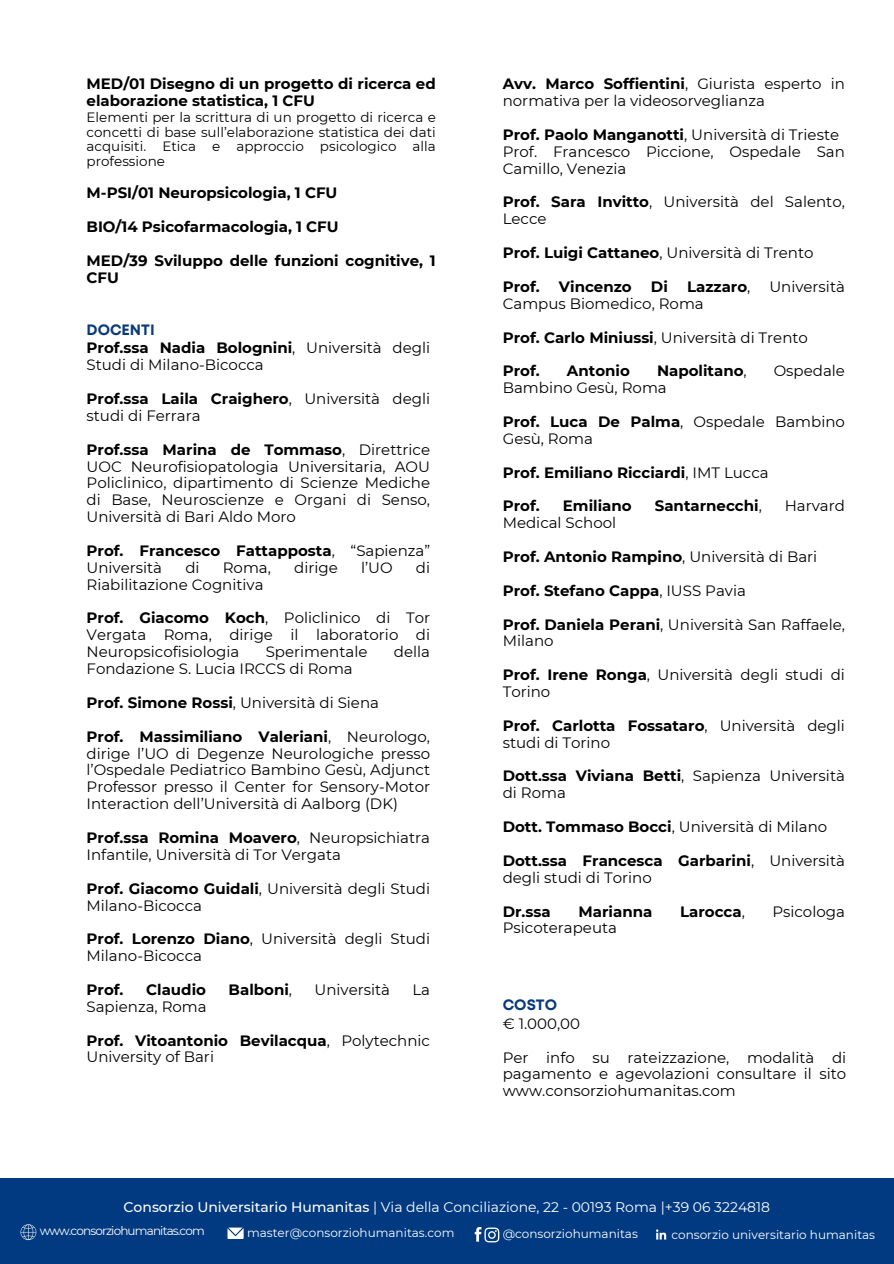
<style>
.page{position:relative;width:894px;height:1264px;background:#fff}
.page>*{position:absolute;margin:0;border:0;box-sizing:border-box;transform-origin:0 0}
.t1{font:15px/16.8px "Montserrat";color:#000}
.t2{font:700 15px/16.8px "Montserrat";color:#000}
.t3{font:700 15px "Mont";color:#093a7c}
.t4{font:13.95px "Montserrat";color:#fff}
.t5{font:13.5px/14.7px "Montserrat";color:#000;text-align:justify}
.t6{font:12px "Montserrat";color:#fff}
.t7{font:12px "Montserrat";letter-spacing:-.07em;color:#fff}
.s1{font-weight:700}
.s2{font-weight:400}
.s3{font-weight:500}
</style>
<div class="page">
<div style="left:0;top:1178px;width:893px;height:85px;background:#013a81"></div>
<svg style="left:21px;top:1224px;width:15px;height:15px"></svg>
<svg style="left:654px;top:1227px;width:14px;height:14px"></svg>
<svg style="left:655px;top:1229px;width:11px;height:10px"></svg>
<svg style="left:227px;top:1227px;width:16px;height:11px"></svg>
<svg style="left:474px;top:1227px;width:25px;height:15px"></svg>
<h3 class="t2" style="left:86px;top:75px;width:350px">MED/01 Disegno di un progetto di ricerca ed elaborazione statistica, 1 CFU</h3>
<h3 class="t5" style="left:86px;top:110px;width:350px">Elementi per la scrittura di un progetto di ricerca e concetti di base sull’elaborazione statistica dei dati acquisiti. Etica e approccio psicologico alla professione</h3>
<h3 class="t2" style="left:86px;top:185px;width:252px">M-PSI/01 Neuropsicologia, 1 CFU</h3>
<h3 class="t2" style="left:86px;top:218px;width:253px">BIO/14 Psicofarmacologia, 1 CFU</h3>
<h3 class="t2" style="left:86px;top:252px;width:350px">MED/39 Sviluppo delle funzioni cognitive, 1<br>CFU</h3>
<h3 class="t3" style="left:86px;top:324px;width:70px">DOCENTI</h3>
<h3 class="t1" style="left:86px;top:339px;width:345px"><span class="s1">Prof.ssa Nadia Bolognini</span>, Università degli<br>Studi di Milano-Bicocca</h3>
<h3 class="t1" style="left:86px;top:390px;width:345px"><span class="s1">Prof.ssa Laila Craighero</span>, Università degli studi di Ferrara</h3>
<h3 class="t1" style="left:86px;top:441px;width:345px;text-align:justify"><span class="s1">Prof.ssa Marina de Tommaso</span>, Direttrice UOC Neurofisiopatologia Universitaria, AOU Policlinico, dipartimento di Scienze Mediche di Base, Neuroscienze e Organi di Senso, Università di Bari Aldo Moro</h3>
<h3 class="t2" style="left:86px;top:542px;width:345px">Prof. Francesco Fattapposta<span class="s2">, “Sapienza”<br>Università</span></h3>
<h3 class="t1" style="left:185px;top:559px;width:16px">di</h3>
<h3 class="t1" style="left:223px;top:559px;width:50px">Roma,</h3>
<h3 class="t1" style="left:294px;top:559px;width:45px">dirige</h3>
<h3 class="t1" style="left:361px;top:559px;width:33px">l’UO</h3>
<h3 class="t1" style="left:416px;top:559px;width:16px">di</h3>
<h3 class="t1" style="left:86px;top:576px;width:178px">Riabilitazione Cognitiva</h3>
<h3 class="t1" style="left:86px;top:609px;width:345px;text-align:justify"><span class="s1">Prof. Giacomo Koch</span>, Policlinico di Tor Vergata Roma, dirige il laboratorio di Neuropsicofisiologia</h3>
<h3 class="t1" style="left:266px;top:643px;width:103px">Sperimentale</h3>
<h3 class="t1" style="left:394px;top:643px;width:38px">della</h3>
<h3 class="t1" style="left:86px;top:660px;width:267px">Fondazione S. Lucia IRCCS di Roma</h3>
<h3 class="t1" style="left:86px;top:694px;width:294px"><span class="s1">Prof. Simone Rossi</span>, Università di Siena</h3>
<h3 class="t1" style="left:86px;top:728px;width:345px;text-align:justify"><span class="s1">Prof. Massimiliano Valeriani</span>, Neurologo, dirige l’UO di Degenze Neurologiche presso l’Ospedale Pediatrico Bambino Gesù, Adjunct Professor presso il Center for Sensory-Motor Interaction dell’Università di Aalborg (DK)</h3>
<h3 class="t1" style="left:86px;top:829px;width:345px"><span class="s1">Prof.ssa Romina Moavero</span>, Neuropsichiatra<br>Infantile, Università di Tor Vergata</h3>
<h3 class="t1" style="left:86px;top:879px;width:345px"><span class="s1">Prof. Giacomo Guidali</span>, Università degli Studi<br>Milano-Bicocca</h3>
<h3 class="t1" style="left:86px;top:930px;width:345px"><span class="s1">Prof. Lorenzo Diano</span>, Università degli Studi<br>Milano-Bicocca</h3>
<h3 class="t2" style="left:86px;top:981px;width:38px">Prof.</h3>
<h3 class="t2" style="left:146px;top:981px;width:61px">Claudio</h3>
<h3 class="t2" style="left:228px;top:981px;width:65px">Balboni<span class="s2">,</span></h3>
<h3 class="t1" style="left:314px;top:981px;width:77px">Università</h3>
<h3 class="t1" style="left:412px;top:981px;width:19px">La</h3>
<h3 class="t1" style="left:86px;top:998px;width:122px">Sapienza, Roma</h3>
<h3 class="t1" style="left:86px;top:1031px;width:345px"><span class="s1">Prof. Vitoantonio Bevilacqua</span>, Polytechnic<br>University of Bari</h3>
<h3 class="t1" style="left:502px;top:75px;width:343px"><span class="s1">Avv. Marco Soffientini</span>, Giurista esperto in normativa per la videosorveglianza</h3>
<h3 class="t1" style="left:502px;top:126px;width:343px"><span class="s1">Prof. Paolo Manganotti</span>, Università di Trieste<br>Prof. Francesco Piccione, Ospedale San<br>Camillo, Venezia</h3>
<h3 class="t1" style="left:502px;top:194px;width:343px"><span class="s1">Prof. Sara Invitto</span>, Università del Salento,<br>Lecce</h3>
<h3 class="t1" style="left:502px;top:244px;width:312px"><span class="s1">Prof. Luigi Cattaneo</span>, Università di Trento</h3>
<h3 class="t2" style="left:502px;top:278px;width:38px">Prof.</h3>
<h3 class="t2" style="left:559px;top:278px;width:74px">Vincenzo</h3>
<h3 class="t2" style="left:650px;top:278px;width:18px">Di</h3>
<h3 class="t2" style="left:687px;top:278px;width:65px">Lazzaro<span class="s2">,</span></h3>
<h3 class="t1" style="left:769px;top:278px;width:77px">Università</h3>
<h3 class="t1" style="left:502px;top:295px;width:202px">Campus Biomedico, Roma</h3>
<h3 class="t1" style="left:502px;top:329px;width:306px"><span class="s1">Prof. Carlo Miniussi</span>, Università di Trento</h3>
<h3 class="t2" style="left:502px;top:362px;width:38px">Prof.</h3>
<h3 class="t2" style="left:566px;top:362px;width:64px">Antonio</h3>
<h3 class="t2" style="left:656px;top:362px;width:91px">Napolitano<span class="s2">,</span></h3>
<h3 class="t1" style="left:773px;top:362px;width:73px">Ospedale</h3>
<h3 class="t1" style="left:502px;top:379px;width:165px">Bambino Gesù, Roma</h3>
<h3 class="t1" style="left:502px;top:413px;width:343px"><span class="s1">Prof. Luca De Palma</span>, Ospedale Bambino<br>Gesù, Roma</h3>
<h3 class="t2" style="left:502px;top:464px;width:267px">Prof. Emiliano Ricciardi<span class="s2">, IMT Lucca</span></h3>
<h3 class="t2" style="left:502px;top:497px;width:38px">Prof.</h3>
<h3 class="t2" style="left:562px;top:497px;width:70px">Emiliano</h3>
<h3 class="t2" style="left:654px;top:497px;width:109px">Santarnecchi<span class="s2">,</span></h3>
<h3 class="t1" style="left:784px;top:497px;width:62px">Harvard</h3>
<h3 class="t1" style="left:502px;top:514px;width:115px">Medical School</h3>
<h3 class="t2" style="left:502px;top:548px;width:316px">Prof. Antonio Rampino<span class="s2">, Università di Bari</span></h3>
<h1 class="t2" style="left:502px;top:582px;width:244px">Prof. Stefano Cappa<span class="s2">, IUSS Pavia</span></h1>
<h3 class="t1" style="left:502px;top:615px;width:343px"><span class="s1">Prof. Daniela Perani</span>, Università San Raffaele,<br>Milano</h3>
<h3 class="t1" style="left:502px;top:666px;width:343px"><span class="s1">Prof. Irene Ronga</span>, Università degli studi di<br>Torino</h3>
<p class="t1" style="left:502px;top:717px;width:343px"><span class="s1">Prof. Carlotta Fossataro</span>, Università degli studi di Torino</p>
<h3 class="t1" style="left:502px;top:767px;width:343px"><span class="s1">Dott.ssa Viviana Betti</span>, Sapienza Università di Roma</h3>
<p class="t1" style="left:502px;top:818px;width:326px"><span class="s1">Dott. Tommaso Bocci</span>, Università di Milano</p>
<p class="t1" style="left:502px;top:852px;width:343px"><span class="s1">Dott.ssa Francesca Garbarini</span>, Università degli studi di Torino</p>
<p class="t2" style="left:502px;top:902px;width:49px">Dr.ssa</p>
<p class="t2" style="left:578px;top:902px;width:75px">Marianna</p>
<p class="t2" style="left:680px;top:902px;width:66px">Larocca<span class="s2">,</span></p>
<p class="t1" style="left:772px;top:902px;width:74px">Psicologa</p>
<p class="t1" style="left:502px;top:919px;width:116px">Psicoterapeuta</p>
<h3 class="t3" style="left:502px;top:999px;width:56px">COSTO</h3>
<h3 class="t1" style="left:502px;top:1014px;width:79px">€ 1.000,00</h3>
<h3 class="t1" style="left:502px;top:1048px;width:345px;text-align:justify">Per info su rateizzazione, modalità di pagamento e agevolazioni consultare il sito www.consorziohumanitas.com</h3>
<h1 class="t4" style="left:123px;top:1198px;width:647px"><span class="s3">Consorzio Universitario Humanitas</span> | Via della Conciliazione, 22 - 00193 Roma |+39 06 3224818</h1>
<h3 class="t7" style="left:40px;top:1223px;width:167px">www.consorziohumanitas.com</h3>
<h2 class="t6" style="left:247px;top:1225px;width:209px">master@consorziohumanitas.com</h2>
<h2 class="t6" style="left:502px;top:1226px;width:137px">@consorziohumanitas</h2>
<h2 class="t6" style="left:671px;top:1226px;width:205px">consorzio universitario humanitas</h2>
</div>
